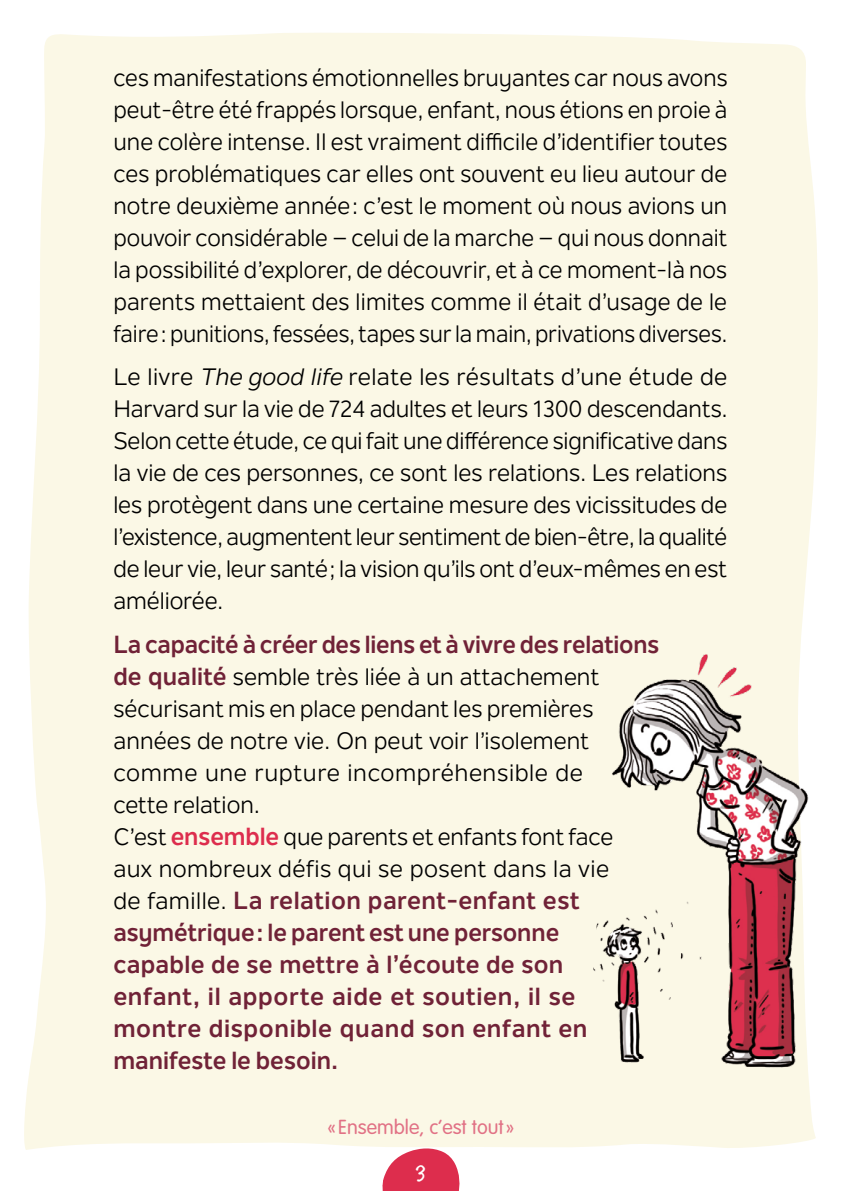
<style>
.page{position:relative;width:842px;height:1191px;background:#fff}
.page>*{position:absolute;margin:0;border:0;box-sizing:border-box;transform-origin:0 0}
.t1{font:28px "Goodlife Script";color:#fff}
.t2{font:700 24.4px/32px "Nolan Next";letter-spacing:.005em;color:#702237}
.t3{font:23.6px/32px "Nolan Next";color:#000;text-align:justify}
.t4{font:300 20px "VAG Rounded";color:#e17185}
.s1{font-style:italic}
.s2{font-weight:700;font-size:24.4px;color:#702237}
.s3{font-weight:700;font-size:24.4px;color:#dd2d4d}
.s4{font-weight:400;font-size:23.6px;color:#000}
</style>
<div class="page">
<div style="left:24px;top:33px;width:794px;height:1117px;background:#fbf8e6"></div>
<img style="left:584px;top:641px;width:234px;height:448px">
<svg style="left:377px;top:1147px;width:88px;height:44px"></svg>
<p class="t3" style="left:113px;top:62px;width:616px">ces manifestations émotionnelles bruyantes car nous avons peut-être été frappés lorsque, enfant, nous étions en proie à une colère intense. Il est vraiment difficile d’identifier toutes ces problématiques car elles ont souvent eu lieu autour de notre deuxième année : c’est le moment où nous avions un pouvoir considérable – celui de la marche – qui nous donnait la possibilité d’explorer, de découvrir, et à ce moment-là nos parents mettaient des limites comme il était d’usage de le faire : punitions, fessées, tapes sur la main, privations diverses.</p>
<p class="t3" style="left:113px;top:361px;width:616px">Le livre <span class="s1">The good life</span> relate les résultats d’une étude de Harvard sur la vie de 724 adultes et leurs 1 300 descendants.<br>Selon cette étude, ce qui fait une différence significative dans la vie de ces personnes, ce sont les relations. Les relations les protègent dans une certaine mesure des vicissitudes de l’existence, augmentent leur sentiment de bien-être, la qualité de leur vie, leur santé ; la vision qu’ils ont d’eux-mêmes en est améliorée.</p>
<p class="t2" style="left:113px;top:628px;width:547px">La capacité à créer des liens et à vivre des relations</p>
<p class="t3" style="left:113px;top:660px;width:501px;text-align:left"><span class="s2">de qualité</span> semble très liée à un attachement sécurisant mis en place pendant les premières années de notre vie. On peut voir l’isolement comme une rupture incompréhensible de cette relation.<br>C’est <span class="s3">ensemble</span> que parents et enfants font face aux nombreux défis qui se posent dans la vie</p>
<p class="t2" style="left:113px;top:884px;width:475px"><span class="s4">de famille.</span> La relation parent-enfant est asymétrique : le parent est une personne capable de se mettre à l’écoute de son enfant, il apporte aide et soutien, il se montre disponible quand son enfant en manifeste le besoin.</p>
<p class="t4" style="left:328px;top:1115px;width:188px">« Ensemble, c’est tout »</p>
<p class="t1" style="left:415px;top:1153px;width:13px">3</p>
</div>
